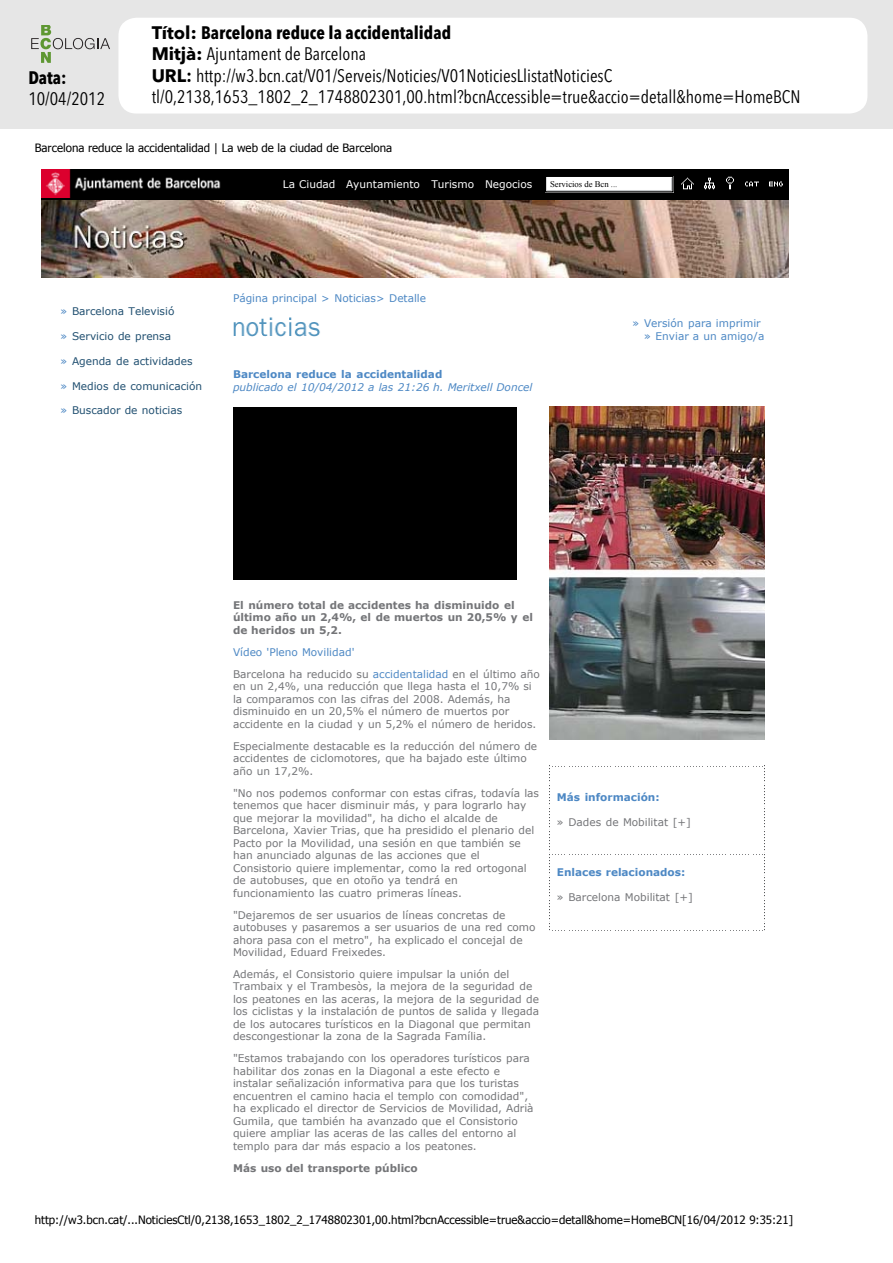
<style>
.page{position:relative;width:893px;height:1263px;background:#fff}
.page>*{position:absolute;margin:0;border:0;box-sizing:border-box;transform-origin:0 0}
.t1{font:condensed 18px/21.6px "Avenir Next LT Pro";color:#000}
.t2{font:700 condensed 18px "Avenir Next LT Pro";color:#000}
.t3{font:11.55px "Tahoma";color:#000}
.t4{font:10.5px/12.5px "Verdana";color:#747578}
.t5{font:10.5px/12.5px "Verdana";color:#4d88c4}
.t6{font:700 10.5px/12.5px "Verdana";color:#747578}
.t7{font:10.5px "Verdana";color:#204f70}
.t8{font:700 10.5px "Verdana";color:#4d88c4}
.t9{font:italic 10.5px "Verdana";color:#4d88c4}
.t10{font:10.5px "Verdana";color:#fff}
.t11{font:10.5px "Tahoma";color:#000}
.t12{font:8.7px "Times New Roman";color:#000}
.s1{font-weight:700;font-stretch:normal}
.s2{font-weight:700}
.s3{color:#4d88c4}
.s4{color:#747578}
</style>
<div class="page">
<div style="left:0;top:0;width:893px;height:128px;background:#e6e6e6"></div>
<svg style="left:31px;top:25px;width:79px;height:38px"></svg>
<div style="left:118px;top:18px;width:749px;height:96px;background:#fff;border-radius:18px"></div>
<div style="left:41px;top:169px;width:748px;height:32px;background:#000"></div>
<hr style="left:549px;top:765px;width:1px;height:165px;background:#bfbfbf">
<hr style="left:550px;top:765px;width:214px;height:1px;background:#bfbfbf">
<hr style="left:764px;top:765px;width:1px;height:165px;background:#bfbfbf">
<hr style="left:550px;top:853px;width:214px;height:1px;background:#bfbfbf">
<hr style="left:550px;top:929px;width:214px;height:1px;background:#bfbfbf">
<img style="left:41px;top:169px;width:180px;height:29px">
<img style="left:681px;top:176px;width:102px;height:14px">
<img style="left:41px;top:201px;width:748px;height:76px">
<img style="left:233px;top:318px;width:87px;height:19px">
<div style="left:233px;top:407px;width:284px;height:172px;background:#000"></div>
<img style="left:549px;top:407px;width:216px;height:332px">
<svg style="left:547px;top:178px;width:125px;height:13px;background:#fafafa"></svg>
<div style="left:545px;top:176px;width:129px;height:17px;border:1px solid #000"></div>
<p class="t1" style="left:152px;top:21px;width:650px"><span class="s1">Títol:</span> <span class="s2">Barcelona reduce la accidentalidad<br></span><span class="s1">Mitjà:</span> Ajuntament de Barcelona<br><span class="s1">URL</span><span class="s2">:</span> http://w3.bcn.cat/V01/Serveis/Noticies/V01NoticiesLlistatNoticiesC tl/0,2138,1653_1802_2_1748802301,00.html?bcnAccessible=true&amp;accio=detall&amp;home=HomeBCN</p>
<p class="t3" style="left:35px;top:140px;width:359px">Barcelona reduce la accidentalidad | La web de la ciudad de Barcelona</p>
<h1 class="t2" style="left:28px;top:66px;width:40px">Data:</h1>
<h1 class="t1" style="left:28px;top:88px;width:78px">10/04/2012</h1>
<p class="t10" style="left:283px;top:177px;width:251px">La Ciudad Ayuntamiento Turismo Negocios</p>
<p class="t11" style="left:553px;top:177px;width:90px">Servicios de Bcn ...</p>
<p class="t12" style="left:550px;top:178px;width:69px">Servicios de Bcn ...</p>
<p class="t7" style="left:61px;top:304px;width:115px"><span class="s3">»</span> Barcelona Televisió</p>
<p class="t7" style="left:61px;top:329px;width:112px"><span class="s3">»</span> Servicio de prensa</p>
<p class="t7" style="left:61px;top:354px;width:134px"><span class="s3">»</span> Agenda de actividades</p>
<p class="t7" style="left:61px;top:378px;width:143px"><span class="s3">»</span> Medios de comunicación</p>
<p class="t7" style="left:61px;top:403px;width:123px"><span class="s3">»</span> Buscador de noticias</p>
<p class="t5" style="left:233px;top:292px;width:195px">Página principal &gt; Noticias&gt; Detalle</p>
<p class="t8" style="left:233px;top:367px;width:211px">Barcelona reduce la accidentalidad</p>
<p class="t9" style="left:233px;top:379px;width:301px">publicado el 10/04/2012 a las 21:26 h. Meritxell Doncel</p>
<p class="t5" style="left:644px;top:317px;width:122px;text-indent:-11px">» Versión para imprimir » Enviar a un amigo/a</p>
<p class="t6" style="left:233px;top:599px;width:301px">El número total de accidentes ha disminuido el último año un 2,4%, el de muertos un 20,5% y el de heridos un 5,2.</p>
<p class="t5" style="left:233px;top:641px;width:308px;line-height:22px">Vídeo 'Pleno Movilidad'<br><span class="s4">Barcelona ha reducido su</span> accidentalidad <span class="s4">en el último año</span></p>
<p class="t4" style="left:233px;top:680px;width:305px">en un 2,4%, una reducción que llega hasta el 10,7% si la comparamos con las cifras del 2008. Además, ha disminuido en un 20,5% el número de muertos por accidente en la ciudad y un 5,2% el número de heridos.</p>
<p class="t4" style="left:233px;top:740px;width:306px">Especialmente destacable es la reducción del número de accidentes de ciclomotores, que ha bajado este último año un 17,2%.</p>
<p class="t4" style="left:233px;top:787px;width:308px">"No nos podemos conformar con estas cifras, todavía las tenemos que hacer disminuir más, y para lograrlo hay que mejorar la movilidad", ha dicho el alcalde de Barcelona, Xavier Trias, que ha presidido el plenario del Pacto por la Movilidad, una sesión en que también se han anunciado algunas de las acciones que el Consistorio quiere implementar, como la red ortogonal de autobuses, que en otoño ya tendrá en funcionamiento las cuatro primeras líneas.</p>
<p class="t4" style="left:233px;top:908px;width:304px">"Dejaremos de ser usuarios de líneas concretas de autobuses y pasaremos a ser usuarios de una red como ahora pasa con el metro", ha explicado el concejal de Movilidad, Eduard Freixedes.</p>
<p class="t4" style="left:233px;top:968px;width:308px">Además, el Consistorio quiere impulsar la unión del Trambaix y el Trambesòs, la mejora de la seguridad de los peatones en las aceras, la mejora de la seguridad de los ciclistas y la instalación de puntos de salida y llegada de los autocares turísticos en la Diagonal que permitan descongestionar la zona de la Sagrada Família.</p>
<p class="t4" style="left:233px;top:1052px;width:302px">"Estamos trabajando con los operadores turísticos para habilitar dos zonas en la Diagonal a este efecto e instalar señalización informativa para que los turistas encuentren el camino hacia el templo con comodidad", ha explicado el director de Servicios de Movilidad, Adrià Gumila, que también ha avanzado que el Consistorio quiere ampliar las aceras de las calles del entorno al templo para dar más espacio a los peatones.</p>
<p class="t6" style="left:233px;top:1161px;width:186px">Más uso del transporte público</p>
<p class="t8" style="left:557px;top:789px;width:104px">Más información:</p>
<p class="t4" style="left:557px;top:815px;width:136px">» Dades de Mobilitat [+]</p>
<p class="t8" style="left:557px;top:865px;width:130px">Enlaces relacionados:</p>
<p class="t4" style="left:557px;top:891px;width:138px">» Barcelona Mobilitat [+]</p>
<p class="t3" style="left:35px;top:1212px;width:760px">http://w3.bcn.cat/...NoticiesCtl/0,2138,1653_1802_2_1748802301,00.html?bcnAccessible=true&amp;accio=detall&amp;home=HomeBCN[16/04/2012 9:35:21]</p>
</div>
